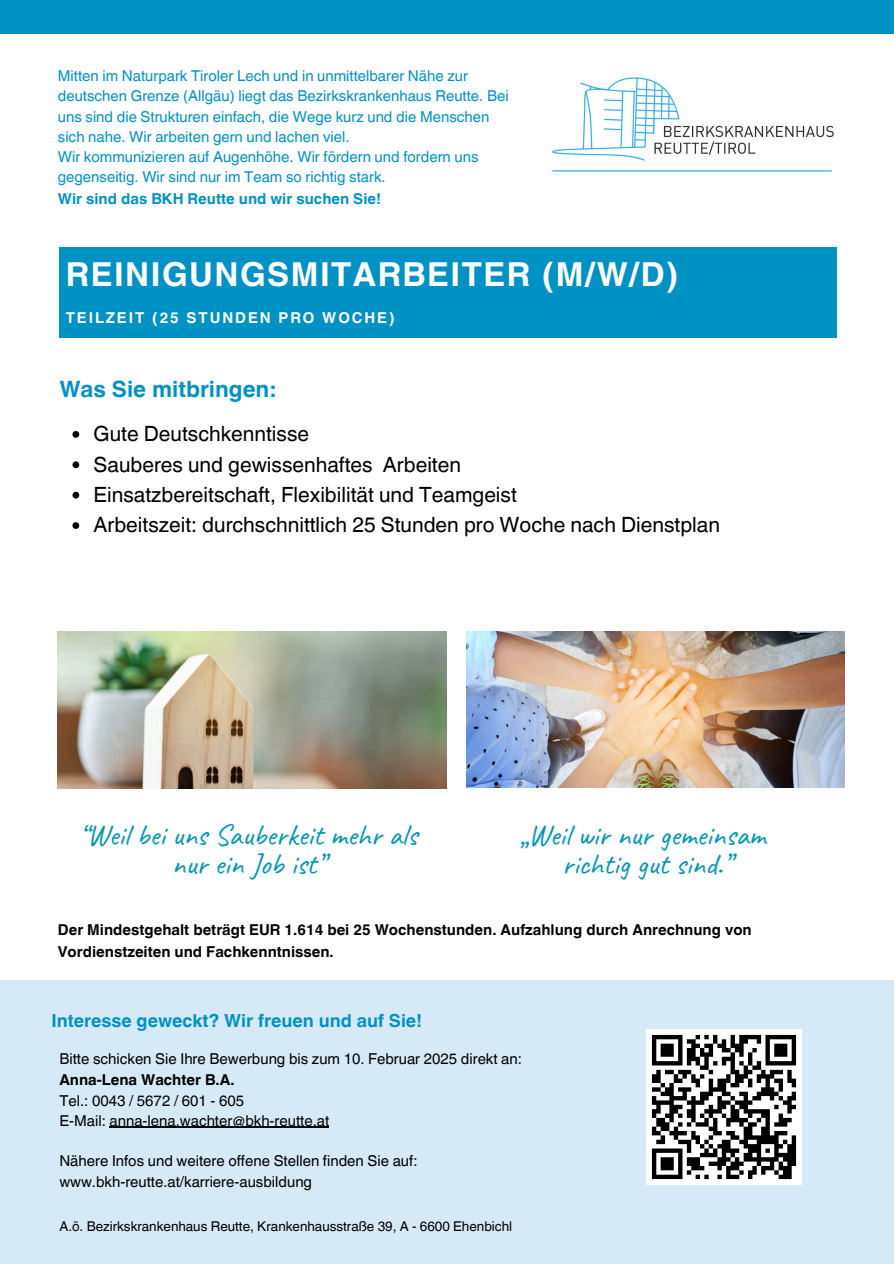
<style>
.page{position:relative;width:894px;height:1264px;background:#fff}
.page>*{position:absolute;margin:0;border:0;box-sizing:border-box;transform-origin:0 0}
.t1{font:700 33px "Helvetica World";letter-spacing:.045em;color:#fff}
.t2{font:30px/29.2px "Caveat";color:#0097b2;text-align:center}
.t3{font:700 22.5px "Helvetica World";color:#0092c5}
.t4{font:21px "Helvetica World";color:#000}
.t5{font:700 18px "Helvetica World";color:#0092c5}
.t6{font:15px/20.2px "Helvetica World";color:#0092c5}
.t7{font:15px "Helvetica World";color:#000}
.t8{font:700 15px/21.3px "Helvetica World";color:#000}
.t9{font:700 15px "Helvetica World";color:#0092c5}
.t10{font:700 15px "Helvetica World";letter-spacing:.125em;color:#fff}
.t11{font:13.5px "Helvetica World";color:#000}
</style>
<div class="page">
<div style="left:0;top:0;width:893px;height:33px;background:#0092c5"></div>
<div style="left:0;top:979px;width:893px;height:284px;background:#d6e9f6"></div>
<img style="left:552px;top:77px;width:282px;height:95px">
<div style="left:59px;top:248px;width:777px;height:90px;background:#0092c5"></div>
<img style="left:646px;top:1029px;width:155px;height:155px">
<img style="left:467px;top:631px;width:376px;height:156px">
<img style="left:58px;top:631px;width:388px;height:157px">
<hr style="left:109px;top:1126px;width:220px;height:1px;background:#000">
<svg style="left:72px;top:431px;width:7px;height:7px"></svg>
<svg style="left:72px;top:461px;width:7px;height:7px"></svg>
<svg style="left:72px;top:492px;width:7px;height:6px"></svg>
<svg style="left:72px;top:522px;width:7px;height:7px"></svg>
<p class="t6" style="left:58px;top:66px;width:452px">Mitten im Naturpark Tiroler Lech und in unmittelbarer Nähe zur deutschen Grenze (Allgäu) liegt das Bezirkskrankenhaus Reutte. Bei uns sind die Strukturen einfach, die Wege kurz und die Menschen sich nahe. Wir arbeiten gern und lachen viel.</p>
<p class="t6" style="left:58px;top:147px;width:422px">Wir kommunizieren auf Augenhöhe. Wir fördern und fordern uns gegenseitig. Wir sind nur im Team so richtig stark.</p>
<h1 class="t9" style="left:58px;top:186px;width:324px">Wir sind das BKH Reutte und wir suchen Sie!</h1>
<p class="t1" style="left:66px;top:248px;width:614px">REINIGUNGSMITARBEITER (M/W/D)</p>
<p class="t10" style="left:66px;top:306px;width:330px">TEILZEIT (25 STUNDEN PRO WOCHE)</p>
<h6 class="t3" style="left:59px;top:370px;width:218px">Was Sie mitbringen:</h6>
<p class="t4" style="left:93px;top:421px;width:217px">Gute Deutschkenntisse</p>
<p class="t4" style="left:93px;top:452px;width:369px">Sauberes und gewissenhaftes Arbeiten</p>
<p class="t4" style="left:93px;top:482px;width:425px">Einsatzbereitschaft, Flexibilität und Teamgeist</p>
<p class="t4" style="left:93px;top:512px;width:627px">Arbeitszeit: durchschnittlich 25 Stunden pro Woche nach Dienstplan</p>
<h2 class="t2" style="left:79px;top:820px;width:339px">“Weil bei uns Sauberkeit mehr als nur ein Job ist”</h2>
<p class="t2" style="left:520px;top:820px;width:247px">„Weil wir nur gemeinsam richtig gut sind.”</p>
<h3 class="t8" style="left:58px;top:918px;width:695px">Der Mindestgehalt beträgt EUR 1.614 bei 25 Wochenstunden. Aufzahlung durch Anrechnung von<br>Vordienstzeiten und Fachkenntnissen.</h3>
<h5 class="t5" style="left:51px;top:1005px;width:372px">Interesse geweckt? Wir freuen und auf Sie!</h5>
<p class="t7" style="left:59px;top:1049px;width:464px">Bitte schicken Sie Ihre Bewerbung bis zum 10. Februar 2025 direkt an:</p>
<p class="t8" style="left:59px;top:1067px;width:177px">Anna-Lena Wachter B.A.</p>
<p class="t7" style="left:59px;top:1091px;width:186px">Tel.: 0043 / 5672 / 601 - 605</p>
<p class="t7" style="left:59px;top:1111px;width:271px">E-Mail: anna-lena.wachter@bkh-reutte.at</p>
<p class="t7" style="left:59px;top:1152px;width:359px">Nähere Infos und weitere offene Stellen finden Sie auf:</p>
<h2 class="t7" style="left:59px;top:1172px;width:254px">www.bkh-reutte.at/karriere-ausbildung</h2>
<p class="t11" style="left:59px;top:1217px;width:454px">A.ö. Bezirkskrankenhaus Reutte, Krankenhausstraße 39, A - 6600 Ehenbichl</p>
</div>
